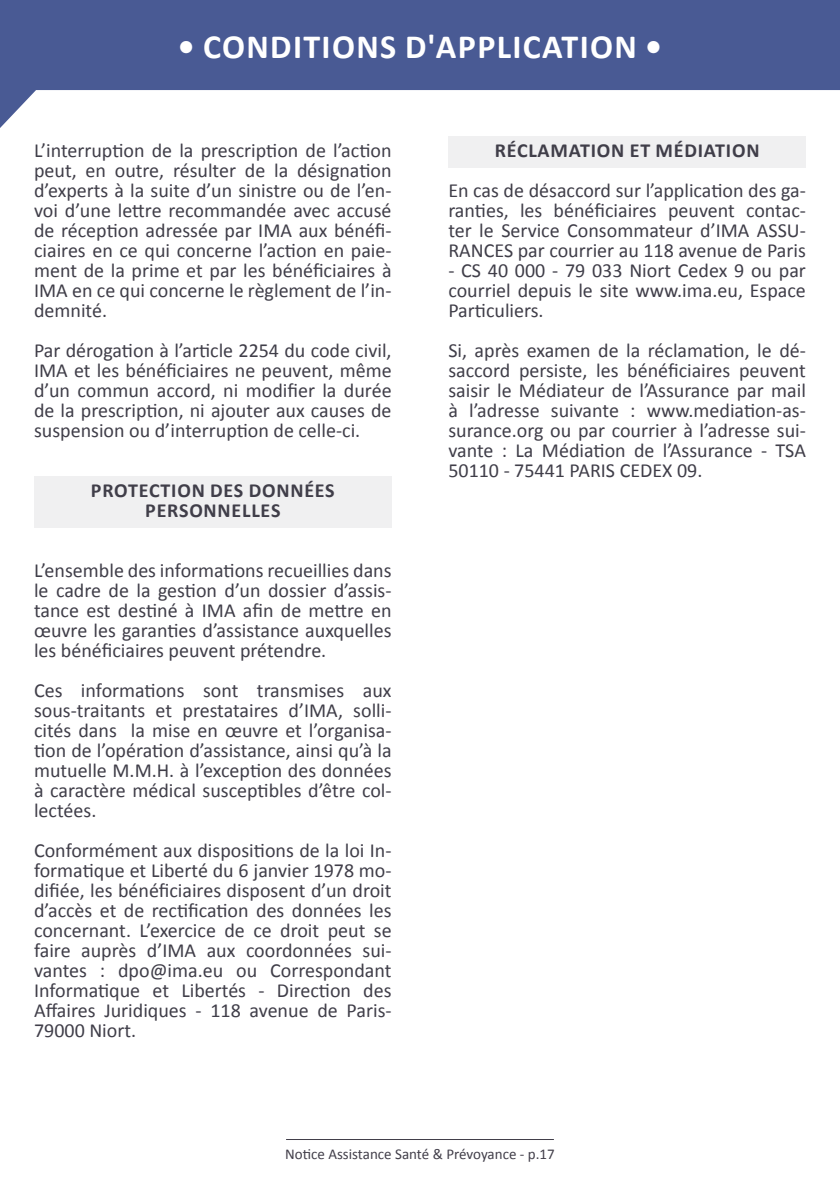
<style>
.page{position:relative;width:840px;height:1191px;background:#fff}
.page>*{position:absolute;margin:0;border:0;box-sizing:border-box;transform-origin:0 0}
.t1{font:700 34px "Calibri";letter-spacing:.04em;color:#fff}
.t2{font:20px/20px "Calibri";color:#403e49;text-align:justify}
.t3{font:700 20px/20px "Calibri";letter-spacing:.04em;color:#403e49;text-align:center}
.t4{font:15px "Calibri";color:#423f4a}
</style>
<div class="page">
<svg style="left:0;top:0;width:839px;height:128px;fill:#495a94"></svg>
<hr style="left:286px;top:1139px;width:267px;height:1px;background:#423f4a">
<div style="left:34px;top:476px;width:357px;height:51px;background:#f0f0f1"></div>
<div style="left:448px;top:136px;width:357px;height:31px;background:#f0f0f1"></div>
<h1 class="t1" style="left:178px;top:25px;width:485px">• CONDITIONS D'APPLICATION •</h1>
<p class="t2" style="left:34px;top:140px;width:359px">L’interruption de la prescription de l’action peut, en outre, résulter de la désignation d’experts à la suite d’un sinistre ou de l’en&shy;voi d’une lettre recommandée avec accusé de réception adressée par IMA aux bénéfi&shy;ciaires en ce qui concerne l’action en paie&shy;ment de la prime et par les bénéficiaires à IMA en ce qui concerne le règlement de l’in&shy;demnité.</p>
<p class="t2" style="left:34px;top:340px;width:359px">Par dérogation à l’article 2254 du code civil, IMA et les bénéficiaires ne peuvent, même d’un commun accord, ni modifier la durée de la prescription, ni ajouter aux causes de suspension ou d’interruption de celle-ci.</p>
<p class="t3" style="left:91px;top:480px;width:245px">PROTECTION DES DONNÉES<br>PERSONNELLES</p>
<p class="t2" style="left:34px;top:560px;width:359px">L’ensemble des informations recueillies dans le cadre de la gestion d’un dossier d’assis&shy;tance est destiné à IMA afin de mettre en œuvre les garanties d’assistance auxquelles les bénéficiaires peuvent prétendre.</p>
<p class="t2" style="left:34px;top:680px;width:359px">Ces informations sont transmises aux sous-traitants et prestataires d’IMA, solli&shy;cités dans la mise en œuvre et l’organisa&shy;tion de l’opération d’assistance, ainsi qu’à la mutuelle M.M.H. à l’exception des données à caractère médical susceptibles d’être col&shy;lectées.</p>
<p class="t2" style="left:34px;top:840px;width:359px">Conformément aux dispositions de la loi In&shy;formatique et Liberté du 6 janvier 1978 mo&shy;difiée, les bénéficiaires disposent d’un droit d’accès et de rectification des données les concernant. L’exercice de ce droit peut se faire auprès d’IMA aux coordonnées sui&shy;vantes : dpo@ima.eu ou Correspondant Informatique et Libertés - Direction des Affaires Juridiques - 118 avenue de Paris-79000 Niort.</p>
<p class="t3" style="left:494px;top:140px;width:266px">RÉCLAMATION ET MÉDIATION</p>
<p class="t2" style="left:448px;top:180px;width:359px">En cas de désaccord sur l’application des ga&shy;ranties, les bénéficiaires peuvent contac&shy;ter le Service Consommateur d’IMA ASSU-RANCES par courrier au 118 avenue de Paris</p>
<p class="t2" style="left:448px;top:260px;width:359px">- CS 40 000 - 79 033 Niort Cedex 9 ou par courriel depuis le site www.ima.eu, Espace Particuliers.</p>
<p class="t2" style="left:448px;top:340px;width:359px">Si, après examen de la réclamation, le dé&shy;saccord persiste, les bénéficiaires peuvent saisir le Médiateur de l’Assurance par mail à l’adresse suivante : www.mediation-as&shy;surance.org ou par courrier à l’adresse sui&shy;vante : La Médiation de l’Assurance - TSA 50110 - 75441 PARIS CEDEX 09.</p>
<p class="t4" style="left:285px;top:1144px;width:271px">Notice Assistance Santé &amp; Prévoyance - p.17</p>
</div>
